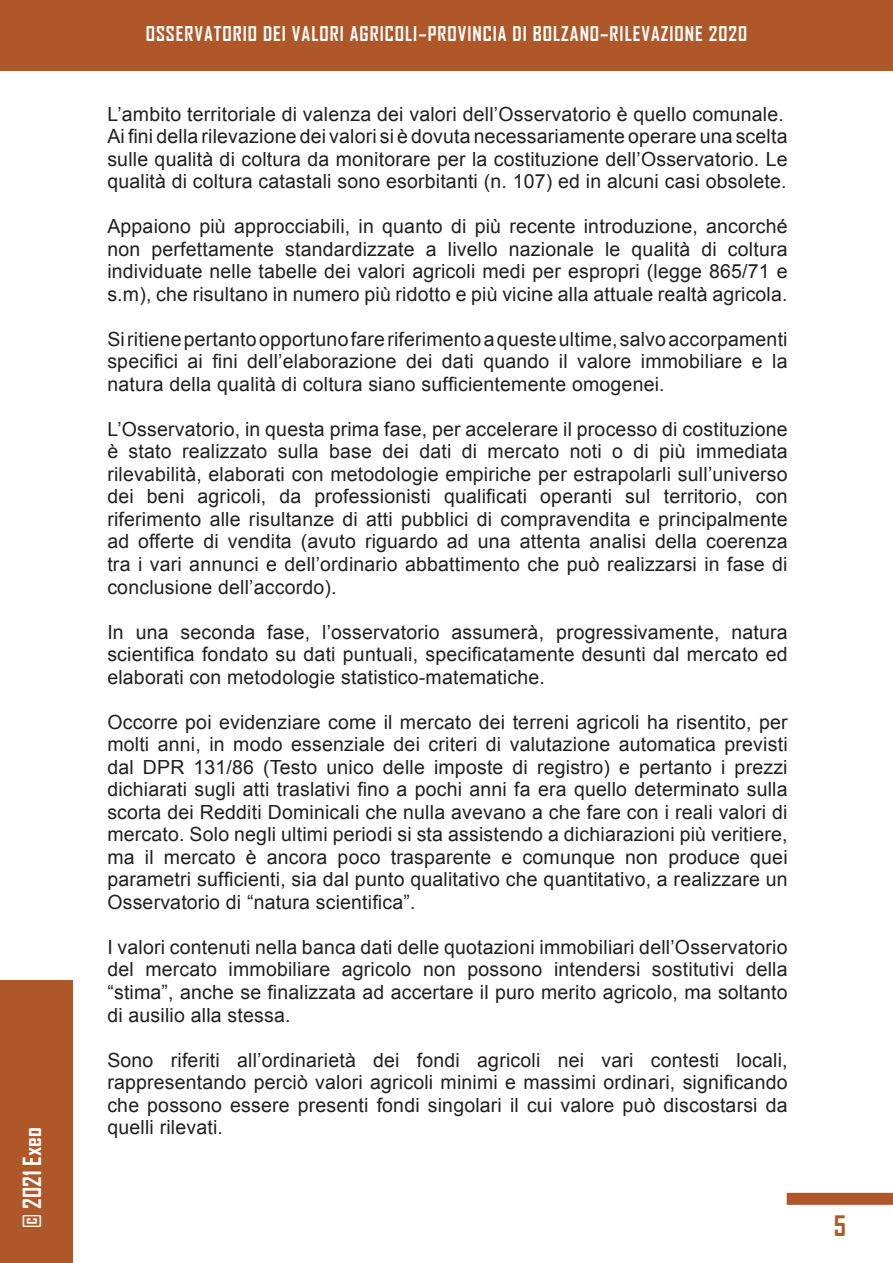
<style>
.page{position:relative;width:893px;height:1263px;background:#fff}
.page>*{position:absolute;margin:0;border:0;box-sizing:border-box;transform-origin:0 0}
.t1{font:700 27px "Agency FB";color:#b05729}
.t2{font:700 24px "Agency FB";color:#fff}
.t3{font:19.5px/22.5px "Arial";letter-spacing:.01em;color:#231f20;text-align:justify}
.t4{font:700 19.5px "Agency FB";letter-spacing:.05em;color:#fff}
</style>
<div class="page">
<div style="left:0;top:0;width:893px;height:70px;background:#b05729"></div>
<div style="left:0;top:980px;width:72px;height:283px;background:#b05729"></div>
<div style="left:787px;top:1193px;width:106px;height:12px;background:#b05729"></div>
<p class="t2" style="left:17px;top:1227px;width:101px;rotate:-90deg">© 2021 Exeo</p>
<p class="t4" style="left:146px;top:21px;width:603px">OSSERVATORIO DEI VALORI AGRICOLI–PROVINCIA DI BOLZANO–RILEVAZIONE 2020</p>
<p class="t3" style="left:107px;top:103px;width:682px;text-align:left">L’ambito territoriale di valenza dei valori dell’Osservatorio è quello comunale.<br>Ai fini della rilevazione dei valori si è dovuta necessariamente operare una scelta sulle qualità di coltura da monitorare per la costituzione dell’Osservatorio. Le qualità di coltura catastali sono esorbitanti (n. 107) ed in alcuni casi obsolete.</p>
<p class="t3" style="left:107px;top:215px;width:682px">Appaiono più approcciabili, in quanto di più recente introduzione, ancorché non perfettamente standardizzate a livello nazionale le qualità di coltura individuate nelle tabelle dei valori agricoli medi per espropri (legge 865/71 e s.m), che risultano in numero più ridotto e più vicine alla attuale realtà agricola.</p>
<p class="t3" style="left:107px;top:328px;width:682px">Si ritiene pertanto opportuno fare riferimento a queste ultime, salvo accorpamenti specifici ai fini dell’elaborazione dei dati quando il valore immobiliare e la natura della qualità di coltura siano sufficientemente omogenei.</p>
<p class="t3" style="left:107px;top:418px;width:682px">L’Osservatorio, in questa prima fase, per accelerare il processo di costituzione è stato realizzato sulla base dei dati di mercato noti o di più immediata rilevabilità, elaborati con metodologie empiriche per estrapolarli sull’universo dei beni agricoli, da professionisti qualificati operanti sul territorio, con riferimento alle risultanze di atti pubblici di compravendita e principalmente ad offerte di vendita (avuto riguardo ad una attenta analisi della coerenza tra i vari annunci e dell’ordinario abbattimento che può realizzarsi in fase di conclusione dell’accordo).</p>
<p class="t3" style="left:107px;top:621px;width:682px">In una seconda fase, l’osservatorio assumerà, progressivamente, natura scientifica fondato su dati puntuali, specificatamente desunti dal mercato ed elaborati con metodologie statistico-matematiche.</p>
<p class="t3" style="left:107px;top:711px;width:682px">Occorre poi evidenziare come il mercato dei terreni agricoli ha risentito, per molti anni, in modo essenziale dei criteri di valutazione automatica previsti dal DPR 131/86 (Testo unico delle imposte di registro) e pertanto i prezzi dichiarati sugli atti traslativi fino a pochi anni fa era quello determinato sulla scorta dei Redditi Dominicali che nulla avevano a che fare con i reali valori di mercato. Solo negli ultimi periodi si sta assistendo a dichiarazioni più veritiere, ma il mercato è ancora poco trasparente e comunque non produce quei parametri sufficienti, sia dal punto qualitativo che quantitativo, a realizzare un Osservatorio di “natura scientifica”.</p>
<p class="t3" style="left:107px;top:936px;width:682px">I valori contenuti nella banca dati delle quotazioni immobiliari dell’Osservatorio del mercato immobiliare agricolo non possono intendersi sostitutivi della “stima”, anche se finalizzata ad accertare il puro merito agricolo, ma soltanto di ausilio alla stessa.</p>
<p class="t3" style="left:107px;top:1049px;width:682px">Sono riferiti all’ordinarietà dei fondi agricoli nei vari contesti locali, rappresentando perciò valori agricoli minimi e massimi ordinari, significando che possono essere presenti fondi singolari il cui valore può discostarsi da quelli rilevati.</p>
<h1 class="t1" style="left:834px;top:1209px;width:14px">5</h1>
</div>
